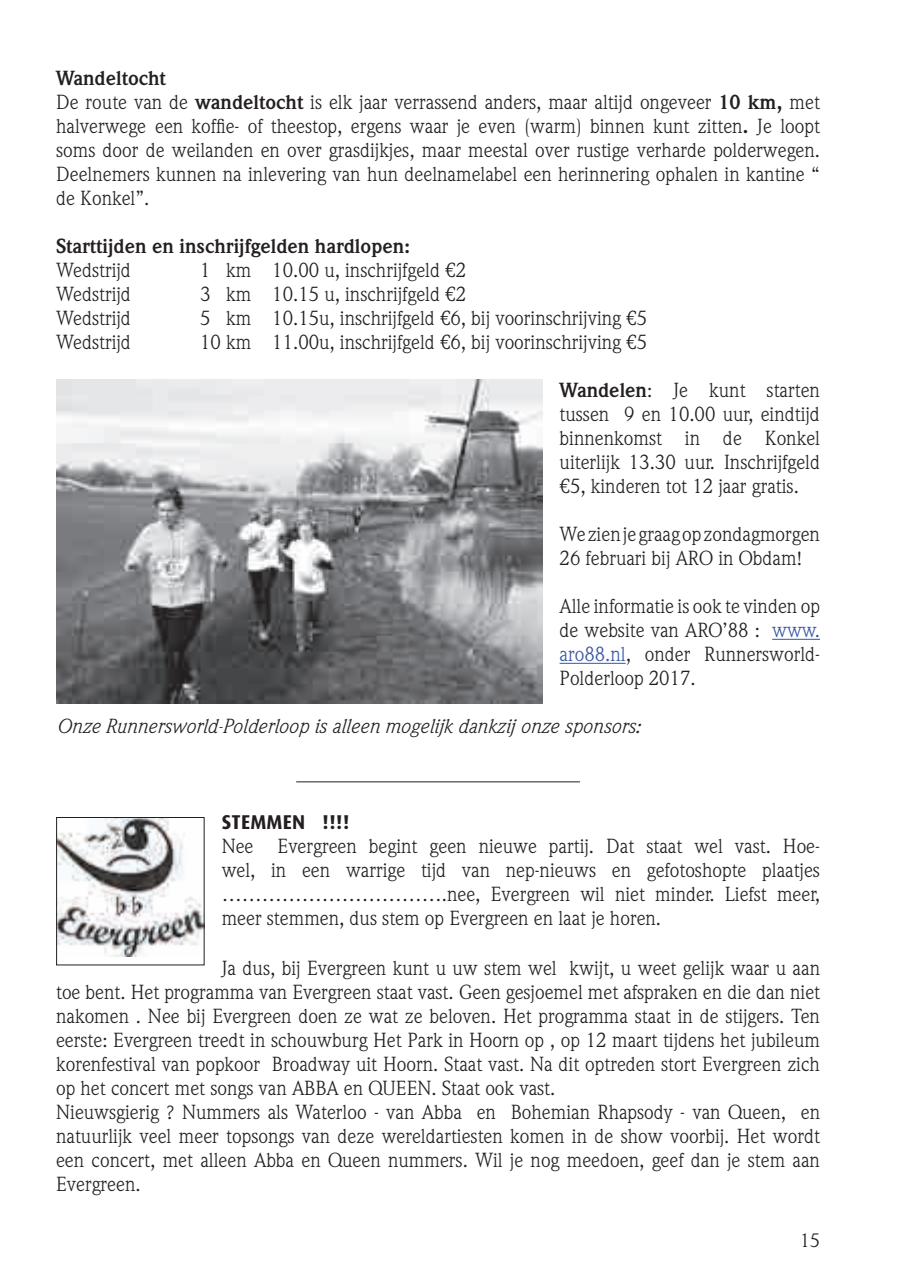
<style>
.page{position:relative;width:908px;height:1276px;background:#fff}
.page>*{position:absolute;margin:0;border:0;box-sizing:border-box;transform-origin:0 0}
.t1{font:20px/24px "Weidemann Std";color:#231f20}
.t2{font:italic 20px "Weidemann Std";color:#231f20}
.t3{font:700 20px "Weidemann Std";color:#231f20}
.t4{font:700 20px "Dax";letter-spacing:.01em;color:#231f20}
.t5{font:19px "Weidemann Std";color:#231f20}
.s1{font-weight:700}
.s2{color:#3853a3}
</style>
<div class="page">
<hr style="left:771px;top:639px;width:48px;height:1px;background:#3853a3">
<hr style="left:559px;top:663px;width:66px;height:1px;background:#3853a3">
<img style="left:56px;top:379px;width:486px;height:324px">
<hr style="left:296px;top:781px;width:283px;height:1px;background:#231f20">
<img style="left:58px;top:819px;width:144px;height:138px">
<div style="left:56px;top:817px;width:148px;height:148px;border:1px solid #231f20"></div>
<p class="t1" style="left:56px;top:66px;width:765px"><span class="s1">Wandeltocht<br></span>De route van de <span class="s1">wandeltocht</span> is elk jaar verrassend anders, maar altijd ongeveer <span class="s1">10 km,</span> met halverwege een koffie- of theestop, ergens waar je even (warm) binnen kunt zitten<span class="s1">.</span> Je loopt soms door de weilanden en over grasdijkjes, maar meestal over rustige verharde polderwegen.<br>Deelnemers kunnen na inlevering van hun deelnamelabel een herinnering ophalen in kantine “ de Konkel”.</p>
<p class="t3" style="left:56px;top:234px;width:355px">Starttijden en inschrijfgelden hardlopen:</p>
<p class="t1" style="left:56px;top:258px;width:76px">Wedstrijd</p>
<p class="t1" style="left:200px;top:258px;width:267px">1 km 10.00 u, inschrijfgeld €2</p>
<p class="t1" style="left:56px;top:282px;width:76px">Wedstrijd</p>
<p class="t1" style="left:200px;top:282px;width:267px">3 km 10.15 u, inschrijfgeld €2</p>
<p class="t1" style="left:56px;top:306px;width:76px">Wedstrijd</p>
<p class="t1" style="left:200px;top:306px;width:448px">5 km 10.15u, inschrijfgeld €6, bij voorinschrijving €5</p>
<p class="t1" style="left:56px;top:330px;width:76px">Wedstrijd</p>
<p class="t1" style="left:200px;top:330px;width:448px">10 km 11.00u, inschrijfgeld €6, bij voorinschrijving €5</p>
<p class="t1" style="left:559px;top:378px;width:262px;text-align:justify"><span class="s1">Wandelen</span>: Je kunt starten tussen 9 en 10.00 uur, eindtijd binnenkomst in de Konkel uiterlijk 13.30 uur. Inschrijfgeld €5, kinderen tot 12 jaar gratis.</p>
<p class="t1" style="left:559px;top:522px;width:262px">We zien je graag op zondagmorgen<br>26 februari bij ARO in Obdam!</p>
<p class="t1" style="left:559px;top:594px;width:262px;text-align:justify">Alle informatie is ook te vinden op de website van ARO’88 : <span class="s2">www. aro88.nl</span>, onder Runnersworld-Polderloop 2017.</p>
<p class="t2" style="left:56px;top:714px;width:585px">Onze Runnersworld-Polderloop is alleen mogelijk dankzij onze sponsors:</p>
<p class="t4" style="left:221px;top:811px;width:129px">STEMMEN !!!!</p>
<p class="t1" style="left:221px;top:834px;width:599px;text-align:justify">Nee Evergreen begint geen nieuwe partij. Dat staat wel vast. Hoe&shy;wel, in een warrige tijd van nep-nieuws en gefotoshopte plaatjes …………………………….nee, Evergreen wil niet minder. Liefst meer, meer stemmen, dus stem op Evergreen en laat je horen.</p>
<p class="t1" style="left:56px;top:956px;width:765px;text-indent:165px">Ja dus, bij Evergreen kunt u uw stem wel kwijt, u weet gelijk waar u aan toe bent. Het programma van Evergreen staat vast. Geen gesjoemel met afspraken en die dan niet nakomen . Nee bij Evergreen doen ze wat ze beloven. Het programma staat in de stijgers. Ten eerste: Evergreen treedt in schouwburg Het Park in Hoorn op , op 12 maart tijdens het jubileum korenfestival van popkoor Broadway uit Hoorn. Staat vast. Na dit optreden stort Evergreen zich op het concert met songs van ABBA en QUEEN. Staat ook vast.<br>Nieuwsgierig ? Nummers als Waterloo - van Abba en Bohemian Rhapsody - van Queen, en natuurlijk veel meer topsongs van deze wereldartiesten komen in de show voorbij. Het wordt een concert, met alleen Abba en Queen nummers. Wil je nog meedoen, geef dan je stem aan Evergreen.</p>
<p class="t5" style="left:799px;top:1229px;width:21px">15</p>
</div>
